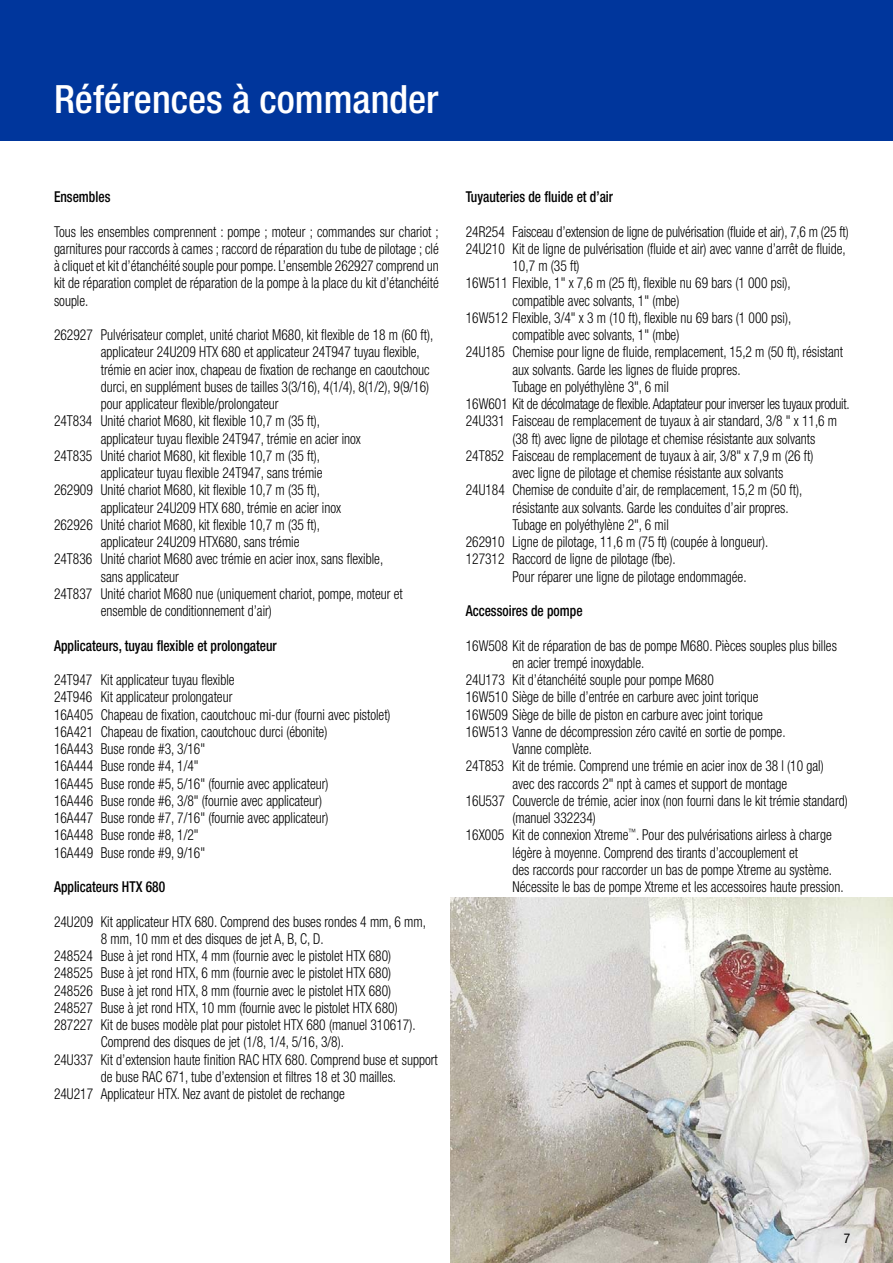
<style>
.page{position:relative;width:893px;height:1263px;background:#fff}
.page>*{position:absolute;margin:0;border:0;box-sizing:border-box;transform-origin:0 0}
.t1{font:500 condensed 39px "Helvetica Neue LT Std";color:#fff}
.t2{font:300 condensed 15px/17.2px "Helvetica Neue LT Std";color:#000;text-align:justify;scale:.9 1}
.t3{font:500 condensed 15px "Helvetica Neue LT Std";color:#000;scale:.9 1}
.t4{font:300 condensed 15px "Helvetica Neue LT Std";letter-spacing:-.02em;color:#000;scale:.9 1}
.t5{font:condensed 13.5px "Helvetica Neue LT Std";color:#000}
</style>
<div class="page">
<div style="left:0;top:0;width:893px;height:140px;background:#00369c"></div>
<img style="left:450px;top:897px;width:443px;height:366px">
<h1 class="t1" style="left:54px;top:85px;width:386px">Références à commander</h1>
<p class="t3" style="left:54px;top:191px;width:64px">Ensembles</p>
<p class="t2" style="left:54px;top:224px;width:429px">Tous les ensembles comprennent : pompe ; moteur ; commandes sur chariot ; garnitures pour raccords à cames ; raccord de réparation du tube de pilotage ; clé à cliquet et kit d’étanchéité souple pour pompe. L’ensemble 262927 comprend un kit de réparation complet de réparation de la pompe à la place du kit d’étanchéité souple.</p>
<p class="t2" style="left:54px;top:328px;width:423px">262927 Pulvérisateur complet, unité chariot M680, kit flexible de 18 m (60 ft),</p>
<p class="t2" style="left:101px;top:345px;width:356px">applicateur 24U209 HTX 680 et applicateur 24T947 tuyau flexible,</p>
<p class="t2" style="left:101px;top:362px;width:367px">trémie en acier inox, chapeau de fixation de rechange en caoutchouc</p>
<p class="t2" style="left:101px;top:380px;width:366px">durci, en supplément buses de tailles 3(3/16), 4(1/4), 8(1/2), 9(9/16)</p>
<p class="t2" style="left:101px;top:397px;width:199px">pour applicateur flexible/prolongateur</p>
<p class="t2" style="left:54px;top:414px;width:297px">24T834 Unité chariot M680, kit flexible 10,7 m (35 ft),</p>
<p class="t2" style="left:101px;top:431px;width:291px">applicateur tuyau flexible 24T947, trémie en acier inox</p>
<p class="t2" style="left:54px;top:449px;width:297px">24T835 Unité chariot M680, kit flexible 10,7 m (35 ft),</p>
<p class="t2" style="left:101px;top:466px;width:248px">applicateur tuyau flexible 24T947, sans trémie</p>
<p class="t2" style="left:54px;top:483px;width:297px">262909 Unité chariot M680, kit flexible 10,7 m (35 ft),</p>
<p class="t2" style="left:101px;top:500px;width:269px">applicateur 24U209 HTX 680, trémie en acier inox</p>
<p class="t2" style="left:54px;top:518px;width:297px">262926 Unité chariot M680, kit flexible 10,7 m (35 ft),</p>
<p class="t2" style="left:101px;top:535px;width:222px">applicateur 24U209 HTX680, sans trémie</p>
<p class="t2" style="left:54px;top:552px;width:367px">24T836 Unité chariot M680 avec trémie en acier inox, sans flexible,</p>
<p class="t2" style="left:101px;top:569px;width:88px">sans applicateur</p>
<p class="t2" style="left:54px;top:587px;width:389px">24T837 Unité chariot M680 nue (uniquement chariot, pompe, moteur et</p>
<p class="t2" style="left:101px;top:604px;width:192px">ensemble de conditionnement d’air)</p>
<p class="t3" style="left:54px;top:640px;width:249px">Applicateurs, tuyau flexible et prolongateur</p>
<p class="t2" style="left:54px;top:673px;width:375px;text-align:left">24T947 Kit applicateur tuyau flexible<br>24T946 Kit applicateur prolongateur<br>16A405 Chapeau de fixation, caoutchouc mi-dur (fourni avec pistolet)<br>16A421 Chapeau de fixation, caoutchouc durci (ébonite)<br>16A443 Buse ronde #3, 3/16"<br>16A444 Buse ronde #4, 1/4"<br>16A445 Buse ronde #5, 5/16" (fournie avec applicateur)<br>16A446 Buse ronde #6, 3/8" (fournie avec applicateur)<br>16A447 Buse ronde #7, 7/16" (fournie avec applicateur)<br>16A448 Buse ronde #8, 1/2"<br>16A449 Buse ronde #9, 9/16"</p>
<p class="t3" style="left:54px;top:881px;width:125px">Applicateurs HTX 680</p>
<p class="t2" style="left:54px;top:914px;width:415px">24U209 Kit applicateur HTX 680. Comprend des buses rondes 4 mm, 6 mm,</p>
<p class="t2" style="left:101px;top:932px;width:249px">8 mm, 10 mm et des disques de jet A, B, C, D.</p>
<p class="t2" style="left:54px;top:949px;width:376px">248524 Buse à jet rond HTX, 4 mm (fournie avec le pistolet HTX 680)</p>
<p class="t2" style="left:54px;top:966px;width:376px">248525 Buse à jet rond HTX, 6 mm (fournie avec le pistolet HTX 680)</p>
<p class="t2" style="left:54px;top:983px;width:376px">248526 Buse à jet rond HTX, 8 mm (fournie avec le pistolet HTX 680)</p>
<p class="t2" style="left:54px;top:1001px;width:383px">248527 Buse à jet rond HTX, 10 mm (fournie avec le pistolet HTX 680)</p>
<p class="t2" style="left:54px;top:1018px;width:403px">287227 Kit de buses modèle plat pour pistolet HTX 680 (manuel 310617).</p>
<p class="t2" style="left:101px;top:1035px;width:272px">Comprend des disques de jet (1/8, 1/4, 5/16, 3/8).</p>
<p class="t2" style="left:54px;top:1052px;width:428px">24U337 Kit d’extension haute finition RAC HTX 680. Comprend buse et support</p>
<p class="t2" style="left:101px;top:1070px;width:330px">de buse RAC 671, tube d’extension et filtres 18 et 30 mailles.</p>
<p class="t2" style="left:54px;top:1087px;width:325px">24U217 Applicateur HTX. Nez avant de pistolet de rechange</p>
<p class="t3" style="left:466px;top:191px;width:165px">Tuyauteries de fluide et d’air</p>
<p class="t2" style="left:466px;top:224px;width:427px">24R254 Faisceau d’extension de ligne de pulvérisation (fluide et air), 7,6 m (25 ft)</p>
<p class="t2" style="left:466px;top:242px;width:424px">24U210 Kit de ligne de pulvérisation (fluide et air) avec vanne d’arrêt de fluide,</p>
<p class="t2" style="left:512px;top:259px;width:76px">10,7 m (35 ft)</p>
<p class="t2" style="left:466px;top:276px;width:363px">16W511 Flexible, 1" x 7,6 m (25 ft), flexible nu 69 bars (1 000 psi),</p>
<p class="t2" style="left:512px;top:293px;width:187px">compatible avec solvants, 1" (mbe)</p>
<p class="t2" style="left:466px;top:311px;width:363px">16W512 Flexible, 3/4" x 3 m (10 ft), flexible nu 69 bars (1 000 psi),</p>
<p class="t2" style="left:512px;top:328px;width:187px">compatible avec solvants, 1" (mbe)</p>
<p class="t2" style="left:466px;top:345px;width:421px">24U185 Chemise pour ligne de fluide, remplacement, 15,2 m (50 ft), résistant</p>
<p class="t2" style="left:512px;top:362px;width:255px">aux solvants. Garde les lignes de fluide propres.</p>
<p class="t2" style="left:512px;top:380px;width:175px">Tubage en polyéthylène 3", 6 mil</p>
<p class="t4" style="left:466px;top:398px;width:428px">16W601 Kit de décolmatage de flexible. Adaptateur pour inverser les tuyaux produit.</p>
<p class="t2" style="left:466px;top:414px;width:414px">24U331 Faisceau de remplacement de tuyaux à air standard, 3/8 " x 11,6 m</p>
<p class="t2" style="left:512px;top:431px;width:338px">(38 ft) avec ligne de pilotage et chemise résistante aux solvants</p>
<p class="t2" style="left:466px;top:449px;width:388px">24T852 Faisceau de remplacement de tuyaux à air, 3/8" x 7,9 m (26 ft)</p>
<p class="t2" style="left:512px;top:466px;width:302px">avec ligne de pilotage et chemise résistante aux solvants</p>
<p class="t2" style="left:466px;top:483px;width:375px">24U184 Chemise de conduite d’air, de remplacement, 15,2 m (50 ft),</p>
<p class="t2" style="left:512px;top:500px;width:308px">résistante aux solvants. Garde les conduites d’air propres.</p>
<p class="t2" style="left:512px;top:518px;width:175px">Tubage en polyéthylène 2", 6 mil</p>
<p class="t2" style="left:466px;top:535px;width:338px">262910 Ligne de pilotage, 11,6 m (75 ft) (coupée à longueur).</p>
<p class="t2" style="left:466px;top:552px;width:235px">127312 Raccord de ligne de pilotage (fbe).</p>
<p class="t2" style="left:512px;top:569px;width:262px">Pour réparer une ligne de pilotage endommagée.</p>
<p class="t3" style="left:466px;top:605px;width:131px">Accessoires de pompe</p>
<p class="t2" style="left:466px;top:638px;width:414px">16W508 Kit de réparation de bas de pompe M680. Pièces souples plus billes</p>
<p class="t2" style="left:512px;top:656px;width:148px">en acier trempé inoxydable.</p>
<p class="t2" style="left:466px;top:673px;width:277px">24U173 Kit d’étanchéité souple pour pompe M680</p>
<p class="t2" style="left:466px;top:690px;width:327px">16W510 Siège de bille d’entrée en carbure avec joint torique</p>
<p class="t2" style="left:466px;top:707px;width:331px">16W509 Siège de bille de piston en carbure avec joint torique</p>
<p class="t2" style="left:466px;top:725px;width:357px">16W513 Vanne de décompression zéro cavité en sortie de pompe.</p>
<p class="t2" style="left:512px;top:742px;width:90px">Vanne complète.</p>
<p class="t2" style="left:466px;top:759px;width:399px">24T853 Kit de trémie. Comprend une trémie en acier inox de 38 l (10 gal)</p>
<p class="t2" style="left:512px;top:776px;width:307px">avec des raccords 2" npt à cames et support de montage</p>
<p class="t2" style="left:466px;top:794px;width:426px">16U537 Couvercle de trémie, acier inox (non fourni dans le kit trémie standard)</p>
<p class="t2" style="left:512px;top:811px;width:94px">(manuel 332234)</p>
<p class="t2" style="left:466px;top:828px;width:408px">16X005 Kit de connexion Xtreme<sup>™</sup>. Pour des pulvérisations airless à charge</p>
<p class="t2" style="left:512px;top:845px;width:319px">légère à moyenne. Comprend des tirants d’accouplement et</p>
<p class="t2" style="left:512px;top:863px;width:357px">des raccords pour raccorder un bas de pompe Xtreme au système.</p>
<p class="t2" style="left:512px;top:880px;width:369px">Nécessite le bas de pompe Xtreme et les accessoires haute pression.</p>
<p class="t5" style="left:844px;top:1233px;width:8px">7</p>
</div>
